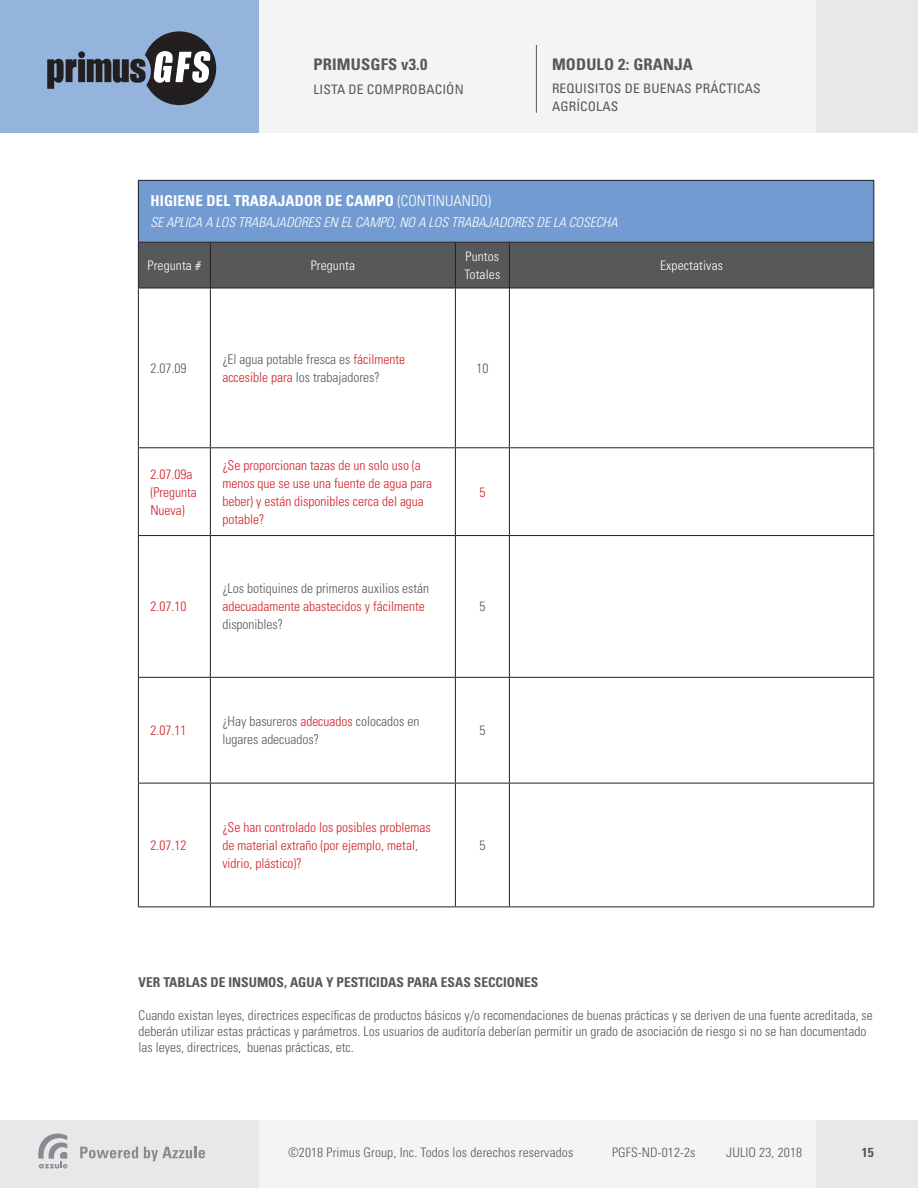
<style>
.page{position:relative;width:918px;height:1188px;background:#fff}
.page>*{position:absolute;margin:0;border:0;box-sizing:border-box;transform-origin:0 0}
.t1{font:700 condensed 16.05px "Univers LT Std";letter-spacing:.01em;color:#57585a}
.t2{font:700 condensed 15px "Univers LT Std";letter-spacing:.01em;color:#fff}
.t3{font:300 condensed 13.5px/18px "Univers LT Std";color:#57585a}
.t4{font:300 condensed 13.5px/18px "Univers LT Std";color:#d1232a}
.t5{font:italic 300 condensed 13.5px "Univers LT Std";color:#fff}
.t6{font:700 condensed 13.5px "Univers LT Std";color:#57585a}
.t7{font:300 condensed 13.05px "Univers LT Std";letter-spacing:.01em;color:#57585a}
.t8{font:condensed 13.05px/18px "Univers LT Std";letter-spacing:.01em;color:#57585a}
.t9{font:300 condensed 13.05px/18px "Univers LT Std";letter-spacing:.01em;color:#fff}
.t10{font:700 condensed 13.05px "Univers LT Std";color:#57585a}
.s1{font-weight:300}
.s2{color:#d1232a}
</style>
<div class="page">
<div style="left:0;top:0;width:918px;height:132px;background:#f3f5f5"></div>
<div style="left:816px;top:0;width:102px;height:132px;background:#e7e8e9"></div>
<div style="left:0;top:0;width:259px;height:133px;background:#94b4dd"></div>
<svg style="left:47px;top:59px;width:30px;height:30px"></svg>
<div style="left:78px;top:59px;width:7px;height:23px;background:#231f20"></div>
<div style="left:78px;top:51px;width:7px;height:7px;background:#231f20;border-radius:50%"></div>
<svg style="left:87px;top:31px;width:129px;height:74px"></svg>
<div style="left:0;top:1120px;width:918px;height:68px;background:#f3f5f5"></div>
<div style="left:816px;top:1120px;width:102px;height:68px;background:#e7e8e9"></div>
<div style="left:0;top:1120px;width:259px;height:68px;background:#e7e8e9"></div>
<svg style="left:80px;top:1147px;width:58px;height:11px"></svg>
<svg style="left:144px;top:1147px;width:61px;height:14px"></svg>
<svg style="left:38px;top:1133px;width:30px;height:35px"></svg>
<hr style="left:536px;top:45px;width:1px;height:68px;background:#57585a">
<div style="left:138px;top:180px;width:736px;height:62px;background:#729cd1"></div>
<div style="left:139px;top:243px;width:734px;height:45px;background:#57585a"></div>
<hr style="left:138px;top:180px;width:72px;height:1px;background:#231f20">
<hr style="left:138px;top:181px;width:1px;height:61px;background:#231f20">
<hr style="left:210px;top:180px;width:245px;height:1px;background:#231f20">
<hr style="left:455px;top:180px;width:54px;height:1px;background:#231f20">
<hr style="left:509px;top:180px;width:365px;height:1px;background:#231f20">
<hr style="left:873px;top:181px;width:1px;height:61px;background:#231f20">
<hr style="left:138px;top:242px;width:72px;height:1px;background:#231f20">
<hr style="left:138px;top:243px;width:1px;height:45px;background:#231f20">
<hr style="left:210px;top:242px;width:245px;height:1px;background:#231f20">
<hr style="left:210px;top:243px;width:1px;height:45px;background:#231f20">
<hr style="left:455px;top:242px;width:54px;height:1px;background:#231f20">
<hr style="left:455px;top:243px;width:1px;height:45px;background:#231f20">
<hr style="left:509px;top:242px;width:365px;height:1px;background:#231f20">
<hr style="left:509px;top:243px;width:1px;height:45px;background:#231f20">
<hr style="left:873px;top:243px;width:1px;height:45px;background:#231f20">
<hr style="left:138px;top:288px;width:72px;height:1px;background:#231f20">
<hr style="left:138px;top:288px;width:1px;height:159px;background:#231f20">
<hr style="left:210px;top:288px;width:245px;height:1px;background:#231f20">
<hr style="left:210px;top:288px;width:1px;height:159px;background:#231f20">
<hr style="left:455px;top:288px;width:54px;height:1px;background:#231f20">
<hr style="left:455px;top:288px;width:1px;height:159px;background:#231f20">
<hr style="left:509px;top:288px;width:365px;height:1px;background:#231f20">
<hr style="left:509px;top:288px;width:1px;height:159px;background:#231f20">
<hr style="left:873px;top:288px;width:1px;height:159px;background:#231f20">
<hr style="left:138px;top:447px;width:72px;height:1px;background:#231f20">
<hr style="left:138px;top:448px;width:1px;height:87px;background:#231f20">
<hr style="left:210px;top:447px;width:245px;height:1px;background:#231f20">
<hr style="left:210px;top:448px;width:1px;height:87px;background:#231f20">
<hr style="left:455px;top:447px;width:54px;height:1px;background:#231f20">
<hr style="left:455px;top:448px;width:1px;height:87px;background:#231f20">
<hr style="left:509px;top:447px;width:365px;height:1px;background:#231f20">
<hr style="left:509px;top:448px;width:1px;height:87px;background:#231f20">
<hr style="left:873px;top:448px;width:1px;height:87px;background:#231f20">
<hr style="left:138px;top:535px;width:72px;height:1px;background:#231f20">
<hr style="left:138px;top:536px;width:1px;height:141px;background:#231f20">
<hr style="left:210px;top:535px;width:245px;height:1px;background:#231f20">
<hr style="left:210px;top:536px;width:1px;height:141px;background:#231f20">
<hr style="left:455px;top:535px;width:54px;height:1px;background:#231f20">
<hr style="left:455px;top:536px;width:1px;height:141px;background:#231f20">
<hr style="left:509px;top:535px;width:365px;height:1px;background:#231f20">
<hr style="left:509px;top:536px;width:1px;height:141px;background:#231f20">
<hr style="left:873px;top:536px;width:1px;height:141px;background:#231f20">
<hr style="left:138px;top:677px;width:72px;height:1px;background:#231f20">
<hr style="left:138px;top:678px;width:1px;height:105px;background:#231f20">
<hr style="left:210px;top:677px;width:245px;height:1px;background:#231f20">
<hr style="left:210px;top:678px;width:1px;height:105px;background:#231f20">
<hr style="left:455px;top:677px;width:54px;height:1px;background:#231f20">
<hr style="left:455px;top:678px;width:1px;height:105px;background:#231f20">
<hr style="left:509px;top:677px;width:365px;height:1px;background:#231f20">
<hr style="left:509px;top:678px;width:1px;height:105px;background:#231f20">
<hr style="left:873px;top:678px;width:1px;height:105px;background:#231f20">
<hr style="left:138px;top:783px;width:72px;height:1px;background:#231f20">
<hr style="left:138px;top:783px;width:1px;height:124px;background:#231f20">
<hr style="left:210px;top:783px;width:245px;height:1px;background:#231f20">
<hr style="left:210px;top:783px;width:1px;height:124px;background:#231f20">
<hr style="left:455px;top:783px;width:54px;height:1px;background:#231f20">
<hr style="left:455px;top:783px;width:1px;height:124px;background:#231f20">
<hr style="left:509px;top:783px;width:365px;height:1px;background:#231f20">
<hr style="left:509px;top:783px;width:1px;height:124px;background:#231f20">
<hr style="left:873px;top:783px;width:1px;height:124px;background:#231f20">
<hr style="left:138px;top:907px;width:72px;height:1px;background:#231f20">
<hr style="left:210px;top:907px;width:245px;height:1px;background:#231f20">
<hr style="left:455px;top:907px;width:54px;height:1px;background:#231f20">
<hr style="left:509px;top:907px;width:365px;height:1px;background:#231f20">
<p class="t1" style="left:314px;top:55px;width:115px">PRIMUSGFS v3.0</p>
<p class="t8" style="left:314px;top:81px;width:152px">LISTA DE COMPROBACIÓN</p>
<p class="t1" style="left:552px;top:55px;width:142px">MODULO 2: GRANJA</p>
<p class="t8" style="left:552px;top:79px;width:210px">REQUISITOS DE BUENAS PRÁCTICAS<br>AGRÍCOLAS</p>
<p class="t2" style="left:150px;top:192px;width:342px">HIGIENE DEL TRABAJADOR DE CAMPO <span class="s1">(CONTINUANDO)</span></p>
<p class="t5" style="left:150px;top:214px;width:469px">SE APLICA A LOS TRABAJADORES EN EL CAMPO, NO A LOS TRABAJADORES DE LA COSECHA</p>
<p class="t9" style="left:148px;top:256px;width:55px">Pregunta #</p>
<p class="t9" style="left:311px;top:256px;width:46px">Pregunta</p>
<p class="t9" style="left:465px;top:247px;width:37px">Puntos<br>Totales</p>
<p class="t9" style="left:660px;top:256px;width:64px">Expectativas</p>
<p class="t3" style="left:150px;top:359px;width:37px">2.07.09</p>
<p class="t3" style="left:222px;top:350px;width:184px">¿El agua potable fresca es <span class="s2">fácilmente accesible para</span> los trabajadores?</p>
<p class="t3" style="left:476px;top:359px;width:13px">10</p>
<p class="t4" style="left:150px;top:465px;width:48px">2.07.09a (Pregunta<br>Nueva)</p>
<p class="t4" style="left:222px;top:456px;width:211px">¿Se proporcionan tazas de un solo uso (a menos que se use una fuente de agua para beber) y están disponibles cerca del agua potable?</p>
<p class="t4" style="left:150px;top:598px;width:37px">2.07.10</p>
<p class="t3" style="left:222px;top:580px;width:208px">¿Los botiquines de primeros auxilios están</p>
<p class="t4" style="left:222px;top:598px;width:204px">adecuadamente abastecidos y fácilmente</p>
<p class="t3" style="left:222px;top:616px;width:62px">disponibles?</p>
<p class="t4" style="left:479px;top:483px;width:7px">5</p>
<p class="t3" style="left:479px;top:598px;width:7px">5</p>
<p class="t4" style="left:150px;top:721px;width:37px">2.07.11</p>
<p class="t3" style="left:222px;top:712px;width:199px">¿Hay basureros <span class="s2">adecuados</span> colocados en lugares adecuados?</p>
<p class="t3" style="left:479px;top:721px;width:7px">5</p>
<p class="t4" style="left:150px;top:836px;width:37px">2.07.12</p>
<p class="t4" style="left:222px;top:818px;width:210px">¿Se han controlado los posibles problemas de material extraño (por ejemplo, metal, vidrio, plástico)?</p>
<p class="t3" style="left:479px;top:836px;width:7px">5</p>
<p class="t6" style="left:139px;top:974px;width:401px">VER TABLAS DE INSUMOS, AGUA Y PESTICIDAS PARA ESAS SECCIONES</p>
<p class="t3" style="left:139px;top:1007px;width:736px;line-height:16.2px">Cuando existan leyes, directrices específicas de productos básicos y/o recomendaciones de buenas prácticas y se deriven de una fuente acreditada, se deberán utilizar estas prácticas y parámetros. Los usuarios de auditoría deberían permitir un grado de asociación de riesgo si no se han documentado las leyes, directrices, buenas prácticas, etc.</p>
<p class="t7" style="left:288px;top:1145px;width:287px">©2018 Primus Group, Inc. Todos los derechos reservados</p>
<p class="t7" style="left:612px;top:1145px;width:85px">PGFS-ND-012-2s</p>
<p class="t7" style="left:726px;top:1145px;width:77px">JULIO 23, 2018</p>
<p class="t10" style="left:862px;top:1145px;width:14px">15</p>
</div>
